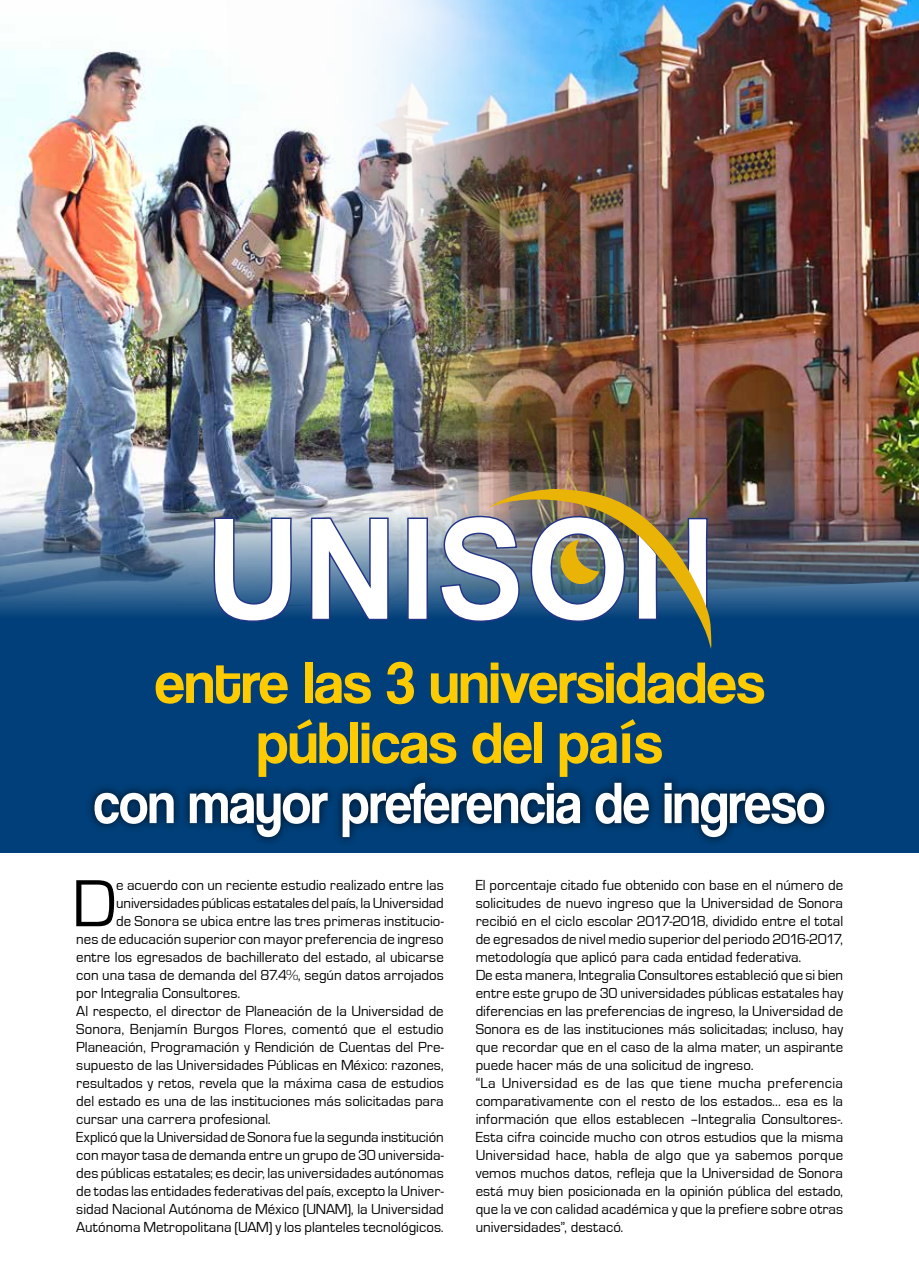
<style>
.page{position:relative;width:919px;height:1276px;background:#fff}
.page>*{position:absolute;margin:0;border:0;box-sizing:border-box;transform-origin:0 0}
.t1{font:69px "Eurostile";color:#000}
.t2{font:60px/60px "Coolvetica Rg";color:#fdcb00;text-align:center}
.t3{font:60px "Coolvetica Rg";color:#fff;scale:.9 1}
.t4{font:15px/18px "Eurostile";color:#000}
</style>
<div class="page">
<div style="left:0;top:630px;width:918px;height:223px;background:#003f79"></div>
<img style="left:859px;top:0;width:59px;height:497px">
<img style="left:0;top:0;width:859px;height:497px">
<img style="left:0;top:497px;width:918px;height:148px">
<div style="left:85px;top:773px;width:747px;height:73px;background:#000;opacity:.75"></div>
<img style="left:211px;top:464px;width:81px;height:158px">
<svg style="left:310px;top:516px;width:79px;height:105px"></svg>
<svg style="left:406px;top:516px;width:22px;height:105px"></svg>
<img style="left:439px;top:464px;width:272px;height:185px">
<h2 class="t2" style="left:155px;top:652px;width:611px">entre las 3 universidades públicas del país</h2>
<h2 class="t3" style="left:94px;top:768px;width:814px">con mayor preferencia de ingreso</h2>
<h1 class="t1" style="left:72px;top:866px;width:46px">D</h1>
<p class="t4" style="left:116px;top:876px;width:329px">e acuerdo con un reciente estudio realizado entre las</p>
<p class="t4" style="left:116px;top:894px;width:329px">universidades públicas estatales del país, la Universidad</p>
<p class="t4" style="left:116px;top:912px;width:329px">de Sonora se ubica entre las tres primeras institucio-</p>
<p class="t4" style="left:76px;top:930px;width:369px">nes de educación superior con mayor preferencia de ingreso</p>
<p class="t4" style="left:76px;top:948px;width:369px">entre los egresados de bachillerato del estado, al ubicarse</p>
<p class="t4" style="left:76px;top:966px;width:369px">con una tasa de demanda del 87.4%, según datos arrojados</p>
<p class="t4" style="left:76px;top:984px;width:165px">por Integralia Consultores.</p>
<p class="t4" style="left:76px;top:1002px;width:369px">Al respecto, el director de Planeación de la Universidad de</p>
<p class="t4" style="left:76px;top:1020px;width:369px">Sonora, Benjamín Burgos Flores, comentó que el estudio</p>
<p class="t4" style="left:76px;top:1038px;width:369px">Planeación, Programación y Rendición de Cuentas del Pre-</p>
<p class="t4" style="left:76px;top:1056px;width:369px">supuesto de las Universidades Públicas en México: razones,</p>
<p class="t4" style="left:76px;top:1074px;width:369px">resultados y retos, revela que la máxima casa de estudios</p>
<p class="t4" style="left:76px;top:1092px;width:369px">del estado es una de las instituciones más solicitadas para</p>
<p class="t4" style="left:76px;top:1110px;width:196px">cursar una carrera profesional.</p>
<p class="t4" style="left:76px;top:1128px;width:369px">Explicó que la Universidad de Sonora fue la segunda institución</p>
<p class="t4" style="left:76px;top:1146px;width:369px">con mayor tasa de demanda entre un grupo de 30 universida-</p>
<p class="t4" style="left:76px;top:1164px;width:369px">des públicas estatales; es decir, las universidades autónomas</p>
<p class="t4" style="left:76px;top:1182px;width:369px">de todas las entidades federativas del país, excepto la Univer-</p>
<p class="t4" style="left:76px;top:1200px;width:369px">sidad Nacional Autónoma de México (UNAM), la Universidad</p>
<p class="t4" style="left:76px;top:1218px;width:369px">Autónoma Metropolitana (UAM) y los planteles tecnológicos.</p>
<p class="t4" style="left:475px;top:876px;width:369px">El porcentaje citado fue obtenido con base en el número de solicitudes de nuevo ingreso que la Universidad de Sonora recibió en el ciclo escolar 2017-2018, dividido entre el total de egresados de nivel medio superior del periodo 2016-2017, metodología que aplicó para cada entidad federativa.<br>De esta manera, Integralia Consultores estableció que si bien entre este grupo de 30 universidades públicas estatales hay diferencias en las preferencias de ingreso, la Universidad de Sonora es de las instituciones más solicitadas; incluso, hay que recordar que en el caso de la alma mater, un aspirante puede hacer más de una solicitud de ingreso.<br>“La Universidad es de las que tiene mucha preferencia comparativamente con el resto de los estados… esa es la información que ellos establecen –Integralia Consultores-.<br>Esta cifra coincide mucho con otros estudios que la misma Universidad hace, habla de algo que ya sabemos porque vemos muchos datos, refleja que la Universidad de Sonora está muy bien posicionada en la opinión pública del estado, que la ve con calidad académica y que la prefiere sobre otras universidades”, destacó.</p>
</div>
